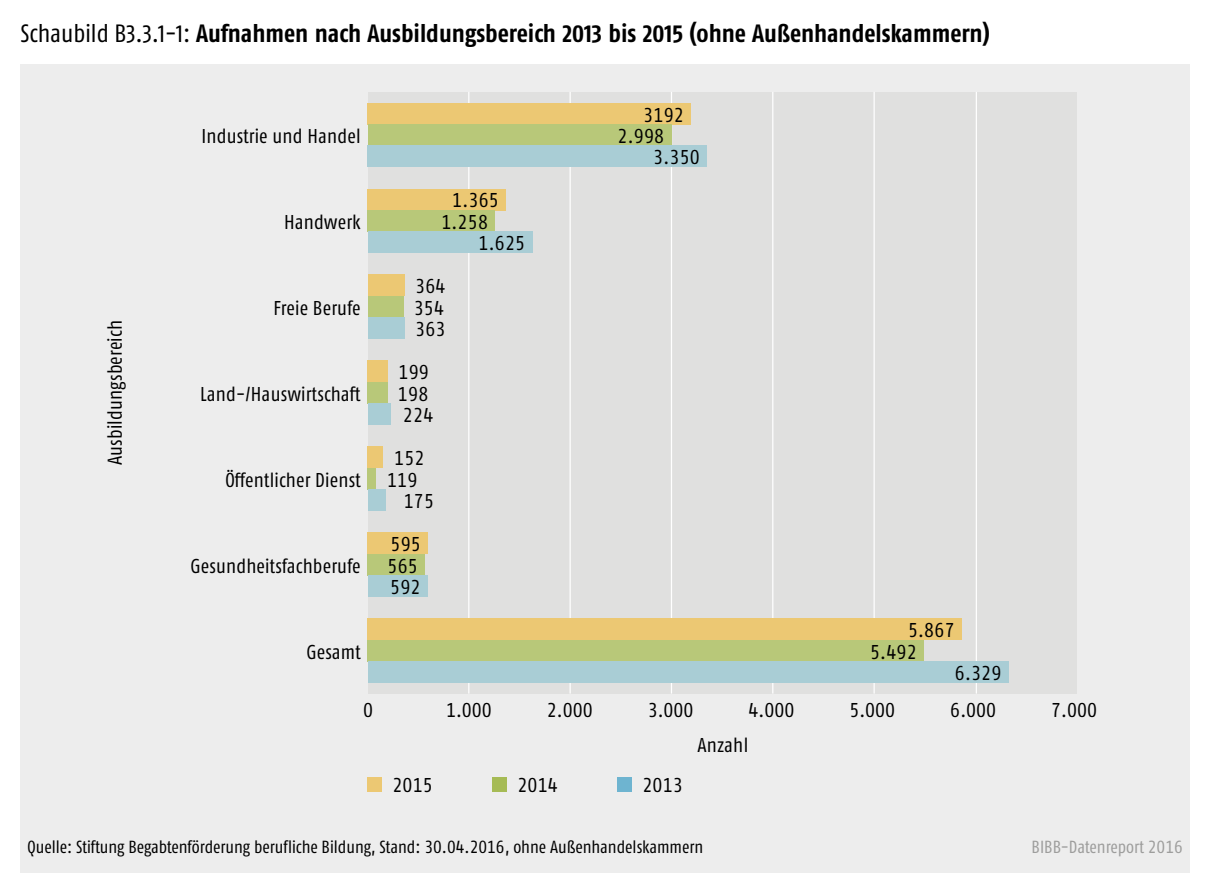
<style>
.page{position:relative;width:1212px;height:894px;background:#fff}
.page>*{position:absolute;margin:0;border:0;box-sizing:border-box;transform-origin:0 0}
.Grafiküberschrift{font:700 condensed 25px "Fago Pro";color:#000}
.Grafik{font:condensed 20px "Fago Pro";letter-spacing:.01em;color:#000}
.Tabelle_8pt{font:condensed 20px "Fago Pro";color:#000}
.Quelle_Grafik{font:condensed 17.5px "Fago Pro";color:#000}
.Quelle_tabellen{font:condensed 17.5px "Fago Pro";color:#9d9d9c}
.s1{font-weight:400}
</style>
<div class="page">
<div style="left:20px;top:64px;width:1170px;height:808px;background:#ededed"></div>
<div style="left:368px;top:92px;width:708px;height:601px;background:#e0e0df"></div>
<hr style="left:569px;top:92px;width:2px;height:601px;background:#fff">
<hr style="left:772px;top:92px;width:1px;height:601px;background:#fff">
<hr style="left:468px;top:92px;width:1px;height:601px;background:#fff">
<hr style="left:671px;top:92px;width:1px;height:601px;background:#fff">
<hr style="left:873px;top:92px;width:2px;height:601px;background:#fff">
<hr style="left:976px;top:92px;width:1px;height:601px;background:#fff">
<div style="left:368px;top:777px;width:14px;height:14px;background:#ecc873"></div>
<div style="left:493px;top:777px;width:14px;height:14px;background:#a6bb55"></div>
<div style="left:618px;top:777px;width:14px;height:14px;background:#6eb4d0"></div>
<div style="left:368px;top:103px;width:323px;height:21px;background:#ecc873"></div>
<div style="left:368px;top:189px;width:138px;height:21px;background:#ecc873"></div>
<div style="left:368px;top:275px;width:37px;height:21px;background:#ecc873"></div>
<div style="left:368px;top:360px;width:20px;height:22px;background:#ecc873"></div>
<div style="left:368px;top:446px;width:15px;height:22px;background:#ecc873"></div>
<div style="left:368px;top:532px;width:60px;height:22px;background:#ecc873"></div>
<div style="left:368px;top:618px;width:594px;height:21px;background:#ecc873"></div>
<div style="left:368px;top:124px;width:303px;height:21px;background:#b8c879"></div>
<div style="left:368px;top:210px;width:127px;height:21px;background:#b8c879"></div>
<div style="left:368px;top:296px;width:36px;height:21px;background:#b8c879"></div>
<div style="left:368px;top:382px;width:20px;height:21px;background:#b8c879"></div>
<div style="left:368px;top:468px;width:8px;height:21px;background:#b8c879"></div>
<div style="left:368px;top:554px;width:57px;height:21px;background:#b8c879"></div>
<div style="left:368px;top:639px;width:556px;height:22px;background:#b8c879"></div>
<div style="left:368px;top:145px;width:339px;height:22px;background:#a9cdd5"></div>
<div style="left:368px;top:231px;width:164px;height:21px;background:#a9cdd5"></div>
<div style="left:368px;top:317px;width:36px;height:21px;background:#a9cdd5"></div>
<div style="left:368px;top:403px;width:22px;height:21px;background:#a9cdd5"></div>
<div style="left:368px;top:489px;width:17px;height:21px;background:#a9cdd5"></div>
<div style="left:368px;top:575px;width:60px;height:21px;background:#a9cdd5"></div>
<div style="left:368px;top:661px;width:640px;height:21px;background:#a9cdd5"></div>
<p class="Grafiküberschrift" style="left:20px;top:18px;width:971px"><span class="s1">Schaubild B3.3.1-1:</span> Aufnahmen nach Ausbildungsbereich 2013 bis 2015 (ohne Außenhandelskammern)</p>
<p class="Grafik" style="left:103px;top:465px;width:147px;rotate:-90deg">Ausbildungsbereich</p>
<p class="Grafik" style="left:643px;top:102px;width:42px">3192</p>
<p class="Grafik" style="left:201px;top:124px;width:161px">Industrie und Handel</p>
<p class="Grafik" style="left:618px;top:124px;width:48px">2.998</p>
<p class="Grafik" style="left:653px;top:145px;width:48px">3.350</p>
<p class="Grafik" style="left:452px;top:188px;width:48px">1.365</p>
<p class="Grafik" style="left:284px;top:210px;width:78px">Handwerk</p>
<p class="Grafik" style="left:441px;top:210px;width:48px">1.258</p>
<p class="Grafik" style="left:479px;top:231px;width:48px">1.625</p>
<p class="Grafik" style="left:415px;top:274px;width:32px">364</p>
<p class="Grafik" style="left:273px;top:295px;width:89px">Freie Berufe</p>
<p class="Grafik" style="left:414px;top:295px;width:32px">354</p>
<p class="Grafik" style="left:415px;top:317px;width:32px">363</p>
<p class="Grafik" style="left:398px;top:360px;width:32px">199</p>
<p class="Grafik" style="left:200px;top:381px;width:162px">Land-/Hauswirtschaft</p>
<p class="Grafik" style="left:398px;top:381px;width:32px">198</p>
<p class="Grafik" style="left:403px;top:403px;width:32px">224</p>
<p class="Grafik" style="left:394px;top:446px;width:32px">152</p>
<p class="Grafik" style="left:225px;top:467px;width:137px">Öffentlicher Dienst</p>
<p class="Grafik" style="left:387px;top:467px;width:32px">119</p>
<p class="Grafik" style="left:404px;top:488px;width:32px">175</p>
<p class="Grafik" style="left:390px;top:532px;width:32px">595</p>
<p class="Grafik" style="left:190px;top:553px;width:172px">Gesundheitsfachberufe</p>
<p class="Grafik" style="left:387px;top:553px;width:32px">565</p>
<p class="Grafik" style="left:390px;top:574px;width:32px">592</p>
<p class="Grafik" style="left:908px;top:618px;width:48px">5.867</p>
<p class="Grafik" style="left:306px;top:639px;width:56px">Gesamt</p>
<p class="Grafik" style="left:870px;top:639px;width:48px">5.492</p>
<p class="Grafik" style="left:955px;top:660px;width:48px">6.329</p>
<p class="Tabelle_8pt" style="left:363px;top:697px;width:11px">0</p>
<p class="Tabelle_8pt" style="left:446px;top:697px;width:47px">1.000</p>
<p class="Tabelle_8pt" style="left:547px;top:697px;width:47px">2.000</p>
<p class="Tabelle_8pt" style="left:648px;top:697px;width:47px">3.000</p>
<p class="Tabelle_8pt" style="left:748px;top:697px;width:47px">4.000</p>
<p class="Tabelle_8pt" style="left:849px;top:697px;width:47px">5.000</p>
<p class="Tabelle_8pt" style="left:950px;top:697px;width:47px">6.000</p>
<p class="Tabelle_8pt" style="left:1051px;top:697px;width:47px">7.000</p>
<p class="Grafik" style="left:392px;top:772px;width:42px">2015</p>
<p class="Grafik" style="left:517px;top:772px;width:42px">2014</p>
<p class="Grafik" style="left:642px;top:772px;width:42px">2013</p>
<p class="Grafik" style="left:697px;top:732px;width:52px">Anzahl</p>
<p class="Quelle_Grafik" style="left:28px;top:836px;width:677px">Quelle: Stiftung Begabtenförderung berufliche Bildung, Stand: 30.04.2016, ohne Außenhandelskammern</p>
<p class="Quelle_tabellen" style="left:1031px;top:836px;width:153px">BIBB-Datenreport 2016</p>
</div>
